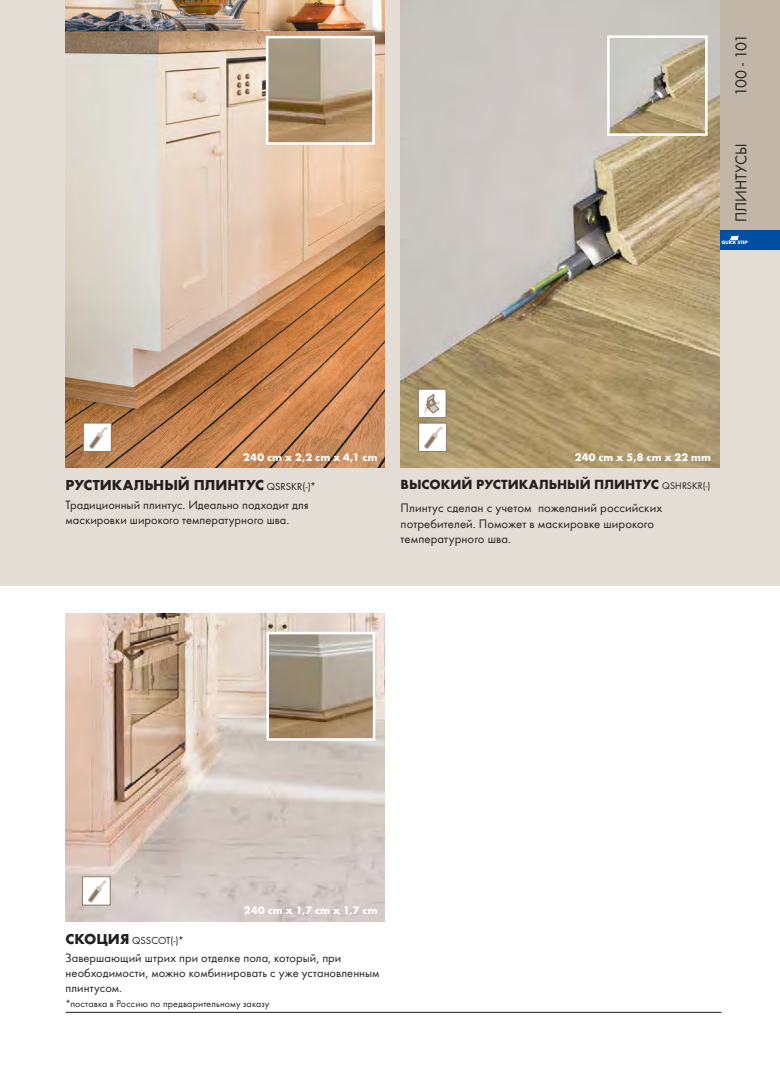
<style>
.page{position:relative;width:780px;height:1088px;background:#fff}
.page>*{position:absolute;margin:0;border:0;box-sizing:border-box;transform-origin:0 0}
.t1{font:16.25px "Futura Boo";letter-spacing:-.01em;color:#231f20;scale:.95 1}
.t2{font:16.25px "Futura Boo";letter-spacing:-.01em;color:#231f20}
.t3{font:700 15px "Futura";letter-spacing:-.005em;color:#231f20}
.t4{font:700 13.75px "Futura";color:#231f20}
.t5{font:12.75px/15.6px "Futura Boo";letter-spacing:.005em;color:#231f20}
.t6{font:12.5px/15px "Futura Boo";letter-spacing:.005em;color:#231f20}
.t7{font:700 11.25px "Futura";letter-spacing:.025em;color:#fff}
.t8{font:10.62px "Futura Boo";letter-spacing:.005em;color:#231f20}
.t9{font:10px "Futura Boo";letter-spacing:.015em;color:#231f20}
.s1{font-family:"Futura Boo";font-weight:400;font-size:10.62px}
.s2{font-family:"Futura Boo";font-weight:400;font-size:10px}
.s3{font-family:"Futura";font-weight:700;font-size:15px}
</style>
<div class="page">
<div style="left:0;top:0;width:779px;height:586px;background:#e4ddd6"></div>
<img style="left:66px;top:613px;width:318px;height:308px">
<img style="left:66px;top:0;width:318px;height:468px">
<div style="left:84px;top:423px;width:27px;height:28px;background:#fff"></div>
<div style="left:83px;top:423px;width:29px;height:29px;border:1px solid #8a7967"></div>
<svg style="left:89px;top:427px;width:19px;height:22px"></svg>
<div style="left:82px;top:877px;width:28px;height:28px;background:#fff"></div>
<div style="left:82px;top:876px;width:28px;height:29px;border:1px solid #8a7967"></div>
<svg style="left:88px;top:880px;width:19px;height:23px"></svg>
<hr style="left:66px;top:1012px;width:655px;height:1px;background:#231f20">
<div style="left:719px;top:0;width:60px;height:230px;background:#c2b6a8"></div>
<img style="left:269px;top:39px;width:103px;height:103px">
<div style="left:266px;top:36px;width:109px;height:109px;border:2px solid #fff"></div>
<img style="left:269px;top:635px;width:103px;height:103px">
<div style="left:266px;top:632px;width:109px;height:109px;border:2px solid #fff"></div>
<div style="left:719px;top:230px;width:60px;height:20px;background:#004fa3"></div>
<svg style="left:721px;top:236px;width:28px;height:8px"></svg>
<img style="left:400px;top:0;width:319px;height:468px">
<img style="left:610px;top:38px;width:94px;height:95px">
<div style="left:607px;top:35px;width:100px;height:101px;border:2px solid #fff"></div>
<div style="left:418px;top:423px;width:28px;height:28px;background:#fff"></div>
<div style="left:418px;top:423px;width:28px;height:29px;border:1px solid #8a7967"></div>
<svg style="left:424px;top:427px;width:19px;height:22px"></svg>
<div style="left:418px;top:389px;width:28px;height:29px;background:#fff"></div>
<div style="left:418px;top:389px;width:28px;height:29px;border:1px solid #8a7967"></div>
<svg style="left:424px;top:394px;width:15px;height:20px"></svg>
<h1 class="t2" style="left:734px;top:96px;width:63px;rotate:-90deg">100 - 101</h1>
<h1 class="t1" style="left:734px;top:222px;width:84px;rotate:-90deg">ПЛИНТУСЫ</h1>
<p class="t7" style="left:243px;top:452px;width:136px">240 cm x 2,2 cm x 4,1 cm</p>
<p class="t3" style="left:66px;top:479px;width:252px">РУСТИКАЛЬНЫЙ ПЛИНТУС <span class="s1">QSRSKR(-)*</span></p>
<p class="t6" style="left:66px;top:498px;width:244px">Традиционный плинтус. Идеально подходит для маскировки широкого температурного шва.</p>
<p class="t7" style="left:574px;top:453px;width:138px">240 cm x 5,8 cm x 22 mm</p>
<p class="t4" style="left:400px;top:479px;width:311px">ВЫСОКИЙ РУСТИКАЛЬНЫЙ ПЛИНТУС <span class="s2">QSHRSKR(-)</span></p>
<p class="t5" style="left:400px;top:501px;width:263px">Плинтус сделан с учетом пожеланий российских потребителей. Поможет в маскировке широкого температурного шва.</p>
<p class="t7" style="left:244px;top:906px;width:135px">240 cm x 1,7 cm x 1,7 cm</p>
<p class="t8" style="left:66px;top:936px;width:120px"><span class="s3">СКОЦИЯ</span> QSSCOT(-)*</p>
<p class="t6" style="left:66px;top:952px;width:315px">Завершающий штрих при отделке пола, который, при необходимости, можно комбинировать с уже установленным плинтусом.</p>
<p class="t9" style="left:66px;top:999px;width:205px">*поставка в Россию по предварительному заказу</p>
</div>
